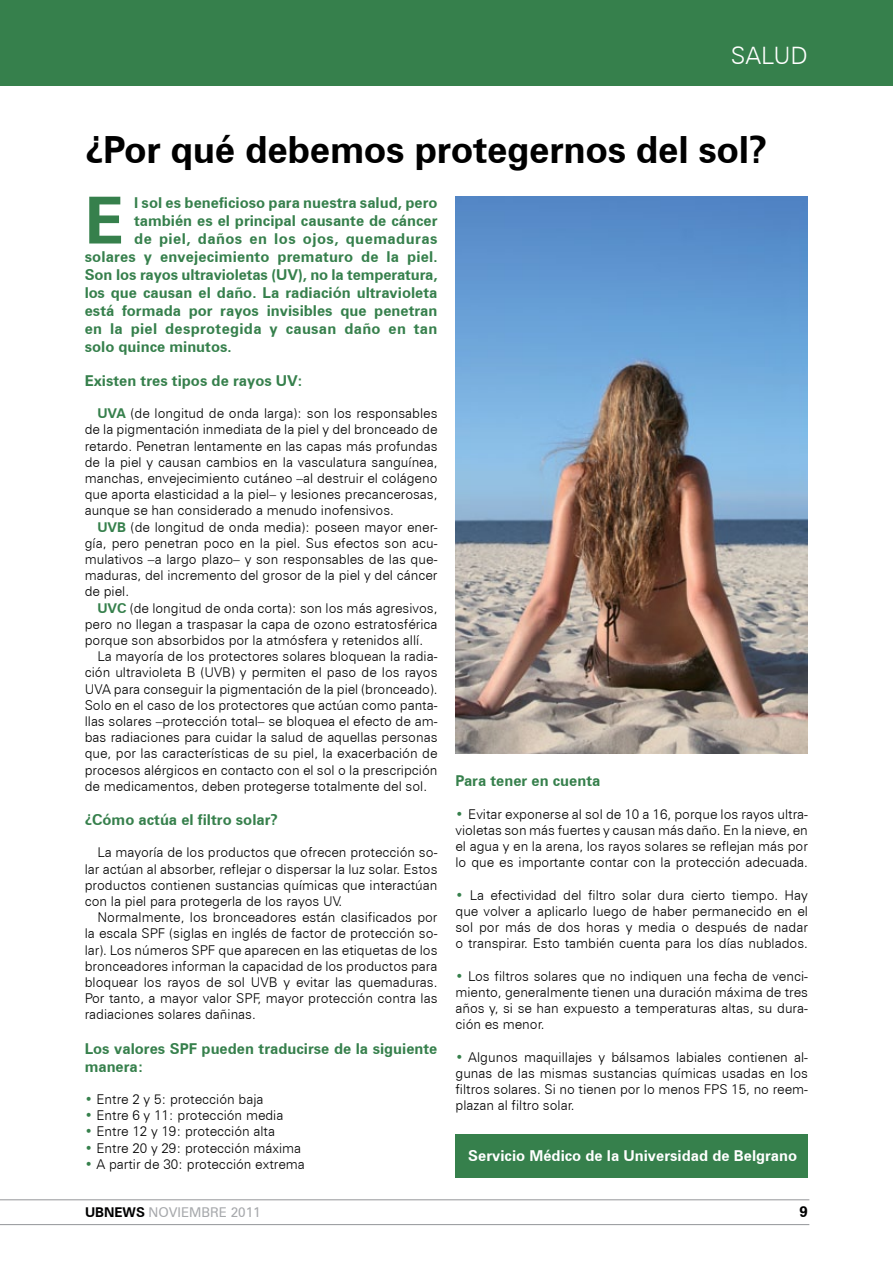
<style>
.page{position:relative;width:893px;height:1263px;background:#fff}
.page>*{position:absolute;margin:0;border:0;box-sizing:border-box;transform-origin:0 0}
.t1{font:700 64.95px "Zurich BT";color:#36804c}
.t2{font:700 37.5px "Zurich BT";letter-spacing:-.01em;color:#000}
.t3{font:300 24px "Zurich BT";color:#fff}
.t4{font:700 15px/18px "Zurich BT";color:#36804c}
.t5{font:700 15px "Zurich BT";color:#fff}
.t6{font:700 15px "Zurich BT";letter-spacing:.02em;color:#36804c}
.t7{font:700 15px "Zurich BT";letter-spacing:.03em;color:#36804c}
.t8{font:700 15px "Zurich BT";color:#000}
.t9{font:300 13.5px/16.2px "Zurich BT";color:#000;text-align:justify}
.t10{font:13.5px "Zurich BT";color:#a7a9ac}
.s1{font-weight:700;color:#36804c}
.s2{color:#36804c}
.s3{font-weight:700;color:#000}
</style>
<div class="page">
<hr style="left:0;top:1199px;width:809px;height:1px;background:#939598">
<hr style="left:0;top:1224px;width:809px;height:1px;background:#939598">
<img style="left:455px;top:196px;width:353px;height:558px">
<div style="left:455px;top:1134px;width:353px;height:44px;background:#36804c"></div>
<div style="left:0;top:0;width:893px;height:85px;background:#36804c"></div>
<h3 class="t3" style="left:731px;top:41px;width:79px">SALUD</h3>
<h2 class="t2" style="left:85px;top:127px;width:684px">¿Por qué debemos protegernos del sol?</h2>
<h1 class="t1" style="left:85px;top:181px;width:40px">E</h1>
<p class="t4" style="left:134px;top:193px;width:305px">l sol es beneficioso para nuestra salud, pero</p>
<p class="t4" style="left:134px;top:211px;width:305px">también es el principal causante de cáncer</p>
<p class="t7" style="left:134px;top:229px;width:305px">de piel, daños en los ojos, quemaduras</p>
<p class="t4" style="left:85px;top:247px;width:354px">solares y envejecimiento prematuro de la piel.</p>
<p class="t4" style="left:85px;top:265px;width:354px">Son los rayos ultravioletas (UV), no la temperatura,</p>
<p class="t4" style="left:85px;top:283px;width:354px">los que causan el daño. La radiación ultravioleta</p>
<p class="t4" style="left:85px;top:301px;width:354px">está formada por rayos invisibles que penetran</p>
<p class="t6" style="left:85px;top:319px;width:354px">en la piel desprotegida y causan daño en tan</p>
<p class="t4" style="left:85px;top:337px;width:148px">solo quince minutos.</p>
<p class="t4" style="left:85px;top:371px;width:220px">Existen tres tipos de rayos UV:</p>
<p class="t9" style="left:85px;top:405px;width:354px;text-indent:13px"><span class="s1">UVA</span> (de longitud de onda larga): son los responsables de la pigmentación inmediata de la piel y del bronceado de retardo. Penetran lentamente en las capas más profundas de la piel y causan cambios en la vasculatura sanguínea, manchas, envejecimiento cutáneo –al destruir el colágeno que aporta elasticidad a la piel– y lesiones precancerosas, aunque se han considerado a menudo inofensivos.</p>
<p class="t9" style="left:85px;top:518px;width:354px;text-indent:13px"><span class="s1">UVB</span> (de longitud de onda media): poseen mayor ener&shy;gía, pero penetran poco en la piel. Sus efectos son acu&shy;mulativos –a largo plazo– y son responsables de las que&shy;maduras, del incremento del grosor de la piel y del cáncer de piel.</p>
<p class="t9" style="left:85px;top:599px;width:354px;text-indent:13px"><span class="s1">UVC</span> (de longitud de onda corta): son los más agresivos, pero no llegan a traspasar la capa de ozono estratosférica porque son absorbidos por la atmósfera y retenidos allí.</p>
<p class="t9" style="left:85px;top:648px;width:354px;text-indent:13px">La mayoría de los protectores solares bloquean la radia&shy;ción ultravioleta B (UVB) y permiten el paso de los rayos UVA para conseguir la pigmentación de la piel (bronceado).<br>Solo en el caso de los protectores que actúan como panta&shy;llas solares –protección total– se bloquea el efecto de am&shy;bas radiaciones para cuidar la salud de aquellas personas que, por las características de su piel, la exacerbación de procesos alérgicos en contacto con el sol o la prescripción de medicamentos, deben protegerse totalmente del sol.</p>
<p class="t4" style="left:85px;top:810px;width:195px">¿Cómo actúa el filtro solar?</p>
<p class="t9" style="left:85px;top:844px;width:354px;text-indent:13px">La mayoría de los productos que ofrecen protección so&shy;lar actúan al absorber, reflejar o dispersar la luz solar. Estos productos contienen sustancias químicas que interactúan con la piel para protegerla de los rayos UV.</p>
<p class="t9" style="left:85px;top:909px;width:354px;text-indent:13px">Normalmente, los bronceadores están clasificados por la escala SPF (siglas en inglés de factor de protección so&shy;lar). Los números SPF que aparecen en las etiquetas de los bronceadores informan la capacidad de los productos para bloquear los rayos de sol UVB y evitar las quemaduras.<br>Por tanto, a mayor valor SPF, mayor protección contra las radiaciones solares dañinas.</p>
<p class="t4" style="left:85px;top:1039px;width:354px">Los valores SPF pueden traducirse de la siguiente manera:</p>
<p class="t9" style="left:85px;top:1091px;width:180px"><span class="s2">•</span> Entre 2 y 5: protección baja</p>
<p class="t9" style="left:85px;top:1107px;width:200px"><span class="s2">•</span> Entre 6 y 11: protección media</p>
<p class="t9" style="left:85px;top:1123px;width:192px"><span class="s2">•</span> Entre 12 y 19: protección alta</p>
<p class="t9" style="left:85px;top:1139px;width:218px"><span class="s2">•</span> Entre 20 y 29: protección máxima</p>
<p class="t9" style="left:85px;top:1156px;width:222px"><span class="s2">•</span> A partir de 30: protección extrema</p>
<p class="t4" style="left:455px;top:772px;width:146px">Para tener en cuenta</p>
<p class="t9" style="left:455px;top:806px;width:354px"><span class="s2">•</span> Evitar exponerse al sol de 10 a 16, porque los rayos ultra&shy;violetas son más fuertes y causan más daño. En la nieve, en el agua y en la arena, los rayos solares se reflejan más por lo que es importante contar con la protección adecuada.</p>
<p class="t9" style="left:455px;top:887px;width:354px"><span class="s2">•</span> La efectividad del filtro solar dura cierto tiempo. Hay que volver a aplicarlo luego de haber permanecido en el sol por más de dos horas y media o después de nadar o transpirar. Esto también cuenta para los días nublados.</p>
<p class="t9" style="left:455px;top:968px;width:354px"><span class="s2">•</span> Los filtros solares que no indiquen una fecha de venci&shy;miento, generalmente tienen una duración máxima de tres años y, si se han expuesto a temperaturas altas, su dura&shy;ción es menor.</p>
<p class="t9" style="left:455px;top:1049px;width:354px"><span class="s2">•</span> Algunos maquillajes y bálsamos labiales contienen al&shy;gunas de las mismas sustancias químicas usadas en los filtros solares. Si no tienen por lo menos FPS 15, no reem&shy;plazan al filtro solar.</p>
<p class="t5" style="left:468px;top:1146px;width:330px">Servicio Médico de la Universidad de Belgrano</p>
<p class="t10" style="left:85px;top:1204px;width:177px"><span class="s3">UBNEWS</span> NOVIEMBRE 2011</p>
<p class="t8" style="left:800px;top:1203px;width:10px">9</p>
</div>
